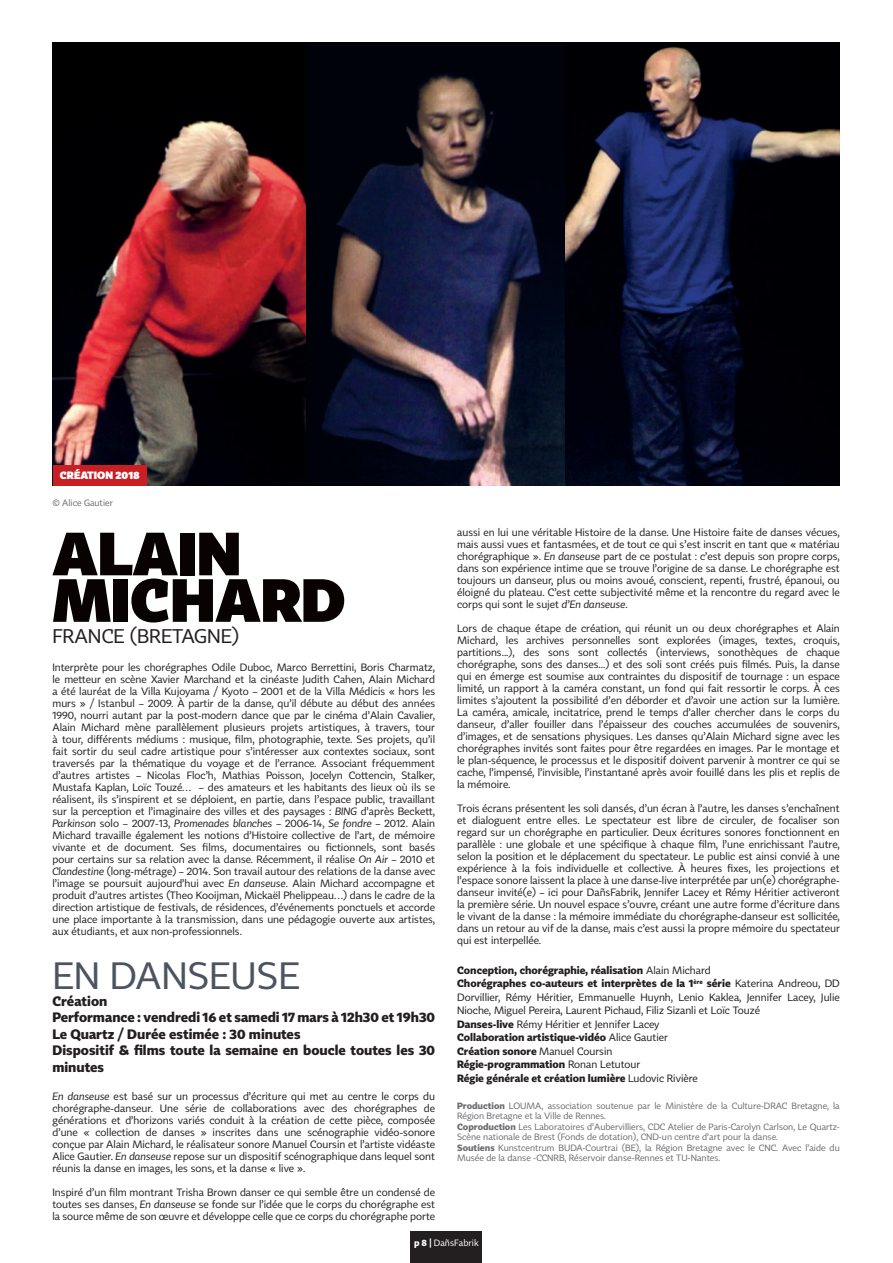
<style>
.page{position:relative;width:893px;height:1263px;background:#fff}
.page>*{position:absolute;margin:0;border:0;box-sizing:border-box;transform-origin:0 0}
.t1{font:900 60px/46.5px "Tabac Sans";color:#080302}
.t2{font:37.5px "Tabac Sans";color:#4c5361}
.t3{font:19.5px "Tabac Sans";color:#231f20}
.t4{font:700 13.5px/16.5px "Tabac Sans";color:#231f20}
.t5{font:10.5px/12px "Tabac Sans";color:#231f20;text-align:justify}
.t6{font:900 10.5px "Tabac Sans";color:#fff}
.t7{font:9px/10.5px "Tabac Sans";color:#6c6d70}
.t8{font:9px "Tabac Sans";letter-spacing:.005em;color:#fff}
.s1{font-style:italic}
.s2{font-weight:700}
</style>
<div class="page">
<img style="left:52px;top:43px;width:254px;height:442px">
<img style="left:306px;top:43px;width:259px;height:442px">
<img style="left:565px;top:43px;width:275px;height:442px">
<div style="left:53px;top:465px;width:94px;height:20px;background:#c91e24"></div>
<div style="left:410px;top:1231px;width:72px;height:32px;background:#231f20"></div>
<p class="t6" style="left:60px;top:469px;width:81px">CRÉATION 2018</p>
<p class="t7" style="left:52px;top:498px;width:62px">© Alice Gautier</p>
<h1 class="t1" style="left:52px;top:530px;width:294px">ALAIN<br>MICHARD</h1>
<h3 class="t3" style="left:52px;top:624px;width:188px">FRANCE (BRETAGNE)</h3>
<p class="t5" style="left:52px;top:662px;width:384px">Interprète pour les chorégraphes Odile Duboc, Marco Berrettini, Boris Charmatz, le metteur en scène Xavier Marchand et la cinéaste Judith Cahen, Alain Michard a été lauréat de la Villa Kujoyama / Kyoto – 2001 et de la Villa Médicis « hors les murs » / Istanbul – 2009. À partir de la danse, qu’il débute au début des années 1990, nourri autant par la post-modern dance que par le cinéma d’Alain Cavalier, Alain Michard mène parallèlement plusieurs projets artistiques, à travers, tour à tour, différents médiums : musique, film, photographie, texte. Ses projets, qu’il fait sortir du seul cadre artistique pour s’intéresser aux contextes sociaux, sont traversés par la thématique du voyage et de l’errance. Associant fréquemment d’autres artistes – Nicolas Floc’h, Mathias Poisson, Jocelyn Cottencin, Stalker, Mustafa Kaplan, Loïc Touzé… – des amateurs et les habitants des lieux où ils se réalisent, ils s’inspirent et se déploient, en partie, dans l’espace public, travaillant sur la perception et l’imaginaire des villes et des paysages : <span class="s1">BING</span> d’après Beckett, <span class="s1">Parkinson</span> solo – 2007-13, <span class="s1">Promenades blanches</span> – 2006-14, <span class="s1">Se fondre</span> – 2012. Alain Michard travaille également les notions d’Histoire collective de l’art, de mémoire vivante et de document. Ses films, documentaires ou fictionnels, sont basés pour certains sur sa relation avec la danse. Récemment, il réalise <span class="s1">On Air</span> – 2010 et <span class="s1">Clandestine</span> (long-métrage) – 2014. Son travail autour des relations de la danse avec l’image se poursuit aujourd’hui avec <span class="s1">En danseuse</span>. Alain Michard accompagne et produit d’autres artistes (Theo Kooijman, Mickaël Phelippeau…) dans le cadre de la direction artistique de festivals, de résidences, d’événements ponctuels et accorde une place importante à la transmission, dans une pédagogie ouverte aux artistes, aux étudiants, et aux non-professionnels.</p>
<h2 class="t2" style="left:52px;top:953px;width:249px">EN DANSEUSE</h2>
<p class="t4" style="left:52px;top:993px;width:384px">Création<br>Performance : vendredi 16 et samedi 17 mars à 12h30 et 19h30<br>Le Quartz / Durée estimée : 30 minutes<br>Dispositif &amp; films toute la semaine en boucle toutes les 30 minutes</p>
<p class="t5" style="left:52px;top:1091px;width:384px"><span class="s1">En danseuse</span> est basé sur un processus d’écriture qui met au centre le corps du chorégraphe-danseur. Une série de collaborations avec des chorégraphes de générations et d’horizons variés conduit à la création de cette pièce, composée d’une « collection de danses » inscrites dans une scénographie vidéo-sonore conçue par Alain Michard, le réalisateur sonore Manuel Coursin et l’artiste vidéaste Alice Gautier. <span class="s1">En danseuse</span> repose sur un dispositif scénographique dans lequel sont réunis la danse en images, les sons, et la danse « live ».</p>
<p class="t5" style="left:52px;top:1187px;width:384px">Inspiré d’un film montrant Trisha Brown danser ce qui semble être un condensé de toutes ses danses, <span class="s1">En danseuse</span> se fonde sur l’idée que le corps du chorégraphe est la source même de son œuvre et développe celle que ce corps du chorégraphe porte</p>
<p class="t5" style="left:457px;top:526px;width:384px">aussi en lui une véritable Histoire de la danse. Une Histoire faite de danses vécues, mais aussi vues et fantasmées, et de tout ce qui s’est inscrit en tant que « matériau chorégraphique ». <span class="s1">En danseuse</span> part de ce postulat : c’est depuis son propre corps, dans son expérience intime que se trouve l’origine de sa danse. Le chorégraphe est toujours un danseur, plus ou moins avoué, conscient, repenti, frustré, épanoui, ou éloigné du plateau. C’est cette subjectivité même et la rencontre du regard avec le corps qui sont le sujet <span class="s1">d’En danseuse</span>.</p>
<p class="t5" style="left:457px;top:622px;width:384px">Lors de chaque étape de création, qui réunit un ou deux chorégraphes et Alain Michard, les archives personnelles sont explorées (images, textes, croquis, partitions...), des sons sont collectés (interviews, sonothèques de chaque chorégraphe, sons des danses...) et des soli sont créés puis filmés. Puis, la danse qui en émerge est soumise aux contraintes du dispositif de tournage : un espace limité, un rapport à la caméra constant, un fond qui fait ressortir le corps. À ces limites s’ajoutent la possibilité d’en déborder et d’avoir une action sur la lumière.<br>La caméra, amicale, incitatrice, prend le temps d’aller chercher dans le corps du danseur, d’aller fouiller dans l’épaisseur des couches accumulées de souvenirs, d’images, et de sensations physiques. Les danses qu’Alain Michard signe avec les chorégraphes invités sont faites pour être regardées en images. Par le montage et le plan-séquence, le processus et le dispositif doivent parvenir à montrer ce qui se cache, l’impensé, l’invisible, l’instantané après avoir fouillé dans les plis et replis de la mémoire.</p>
<p class="t5" style="left:457px;top:802px;width:384px">Trois écrans présentent les soli dansés, d’un écran à l’autre, les danses s’enchaînent et dialoguent entre elles. Le spectateur est libre de circuler, de focaliser son regard sur un chorégraphe en particulier. Deux écritures sonores fonctionnent en parallèle : une globale et une spécifique à chaque film, l’une enrichissant l’autre, selon la position et le déplacement du spectateur. Le public est ainsi convié à une expérience à la fois individuelle et collective. À heures fixes, les projections et l’espace sonore laissent la place à une danse-live interprétée par un(e) chorégraphe&shy;danseur invité(e) – ici pour DañsFabrik, Jennifer Lacey et Rémy Héritier activeront la première série. Un nouvel espace s’ouvre, créant une autre forme d’écriture dans le vivant de la danse : la mémoire immédiate du chorégraphe-danseur est sollicitée, dans un retour au vif de la danse, mais c’est aussi la propre mémoire du spectateur qui est interpellée.</p>
<p class="t5" style="left:457px;top:963px;width:384px;line-height:13.5px;text-align:left"><span class="s2">Conception, chorégraphie, réalisation</span> Alain Michard<br><span class="s2">Chorégraphes co-auteurs et interprètes de la 1</span><sup>ère</sup> <span class="s2">série</span> Katerina Andreou, DD Dorvillier, Rémy Héritier, Emmanuelle Huynh, Lenio Kaklea, Jennifer Lacey, Julie Nioche, Miguel Pereira, Laurent Pichaud, Filiz Sizanli et Loïc Touzé<br><span class="s2">Danses-live</span> Rémy Héritier et Jennifer Lacey<br><span class="s2">Collaboration artistique-vidéo</span> Alice Gautier<br><span class="s2">Création sonore</span> Manuel Coursin<br><span class="s2">Régie-programmation</span> Ronan Letutour<br><span class="s2">Régie générale et création lumière</span> Ludovic Rivière</p>
<p class="t7" style="left:457px;top:1100px;width:384px"><span class="s2">Production</span> LOUMA, association soutenue par le Ministère de la Culture-DRAC Bretagne, la Région Bretagne et la Ville de Rennes.<br><span class="s2">Coproduction</span> Les Laboratoires d’Aubervilliers, CDC Atelier de Paris-Carolyn Carlson, Le Quartz-Scène nationale de Brest (Fonds de dotation), CND-un centre d’art pour la danse.<br><span class="s2">Soutiens</span> Kunstcentrum BUDA-Courtrai (BE), la Région Bretagne avec le CNC. Avec l’aide du Musée de la danse -CCNRB, Réservoir danse-Rennes et TU-Nantes.</p>
<p class="t8" style="left:414px;top:1238px;width:66px"><span class="s2">p 8 |</span> DañsFabrik</p>
</div>
